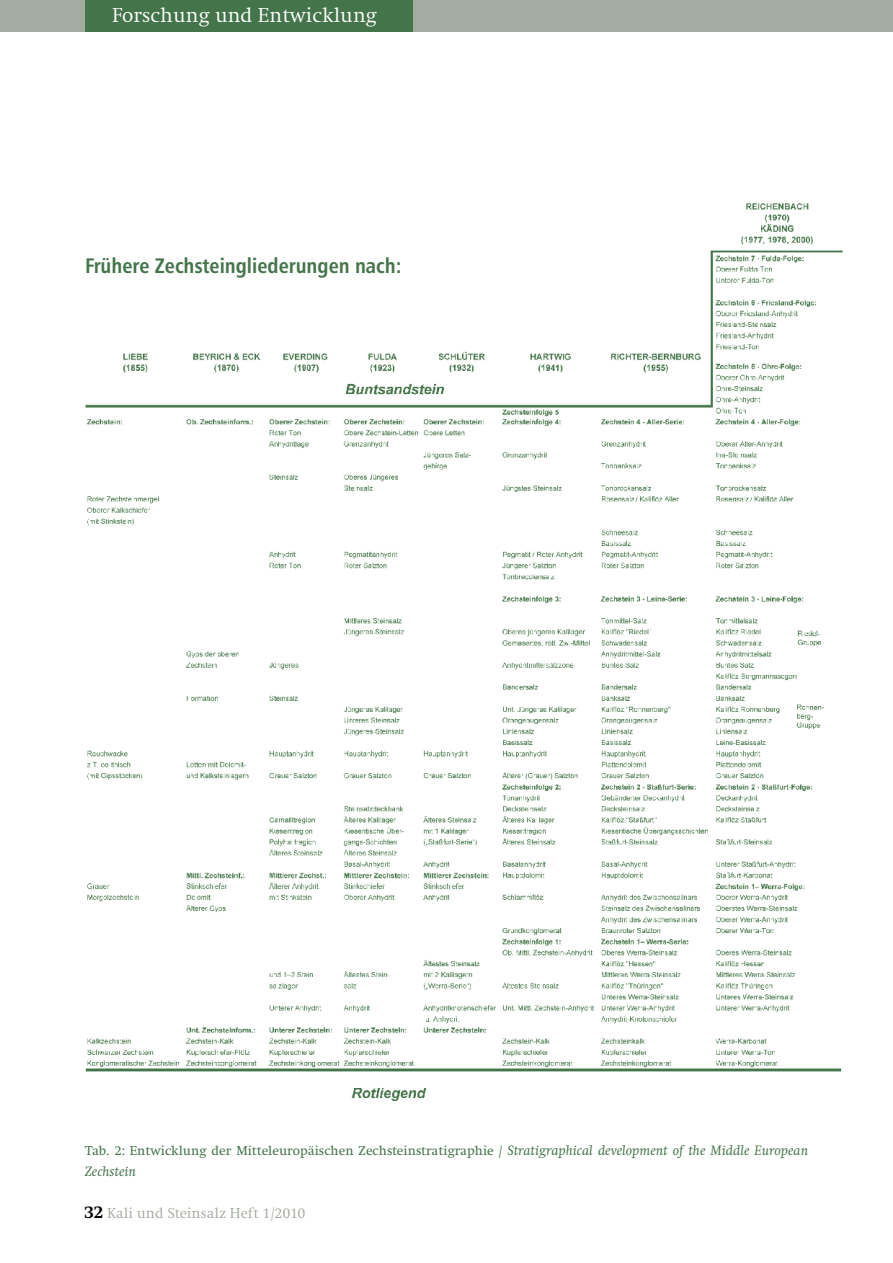
<style>
.page{position:relative;width:893px;height:1263px;background:#fff}
.page>*{position:absolute;margin:0;border:0;box-sizing:border-box;transform-origin:0 0}
.t1{font:300 21px "Swift EF";color:#fff}
.t2{font:21px "Humanist 777 BT Bold Condensed B";color:#44744a}
.t3{font:300 15px "Swift EF";color:#a4aba0}
.t4{font:italic 14.1px "Swift EF";color:#44744a}
.t5{font:13.5px "Swift EF";color:#44744a}
.s1{font-style:italic;font-size:14.1px}
.s2{font-weight:700;font-size:18px;color:#000}
</style>
<div class="page">
<div style="left:0;top:0;width:893px;height:32px;background:#a4aba0"></div>
<div style="left:85px;top:0;width:327px;height:32px;background:#44744a"></div>
<img style="left:85px;top:203px;width:758px;height:898px">
<h1 class="t1" style="left:112px;top:3px;width:237px">Technik und Anwendung</h1>
<h1 class="t1" style="left:112px;top:3px;width:266px">Forschung und Entwicklung</h1>
<h1 class="t2" style="left:85px;top:252px;width:318px">Frühere Zechsteingliederungen nach:</h1>
<p class="t5" style="left:85px;top:1143px;width:725px">Tab. 2: Entwicklung der Mitteleuropäischen Zechsteinstratigraphie / <span class="s1">Stratigraphical development of the Middle European</span></p>
<p class="t4" style="left:85px;top:1164px;width:52px">Zechstein</p>
<p class="t3" style="left:84px;top:1205px;width:223px"><span class="s2">32</span> Kali und Steinsalz Heft 1/2010</p>
</div>
